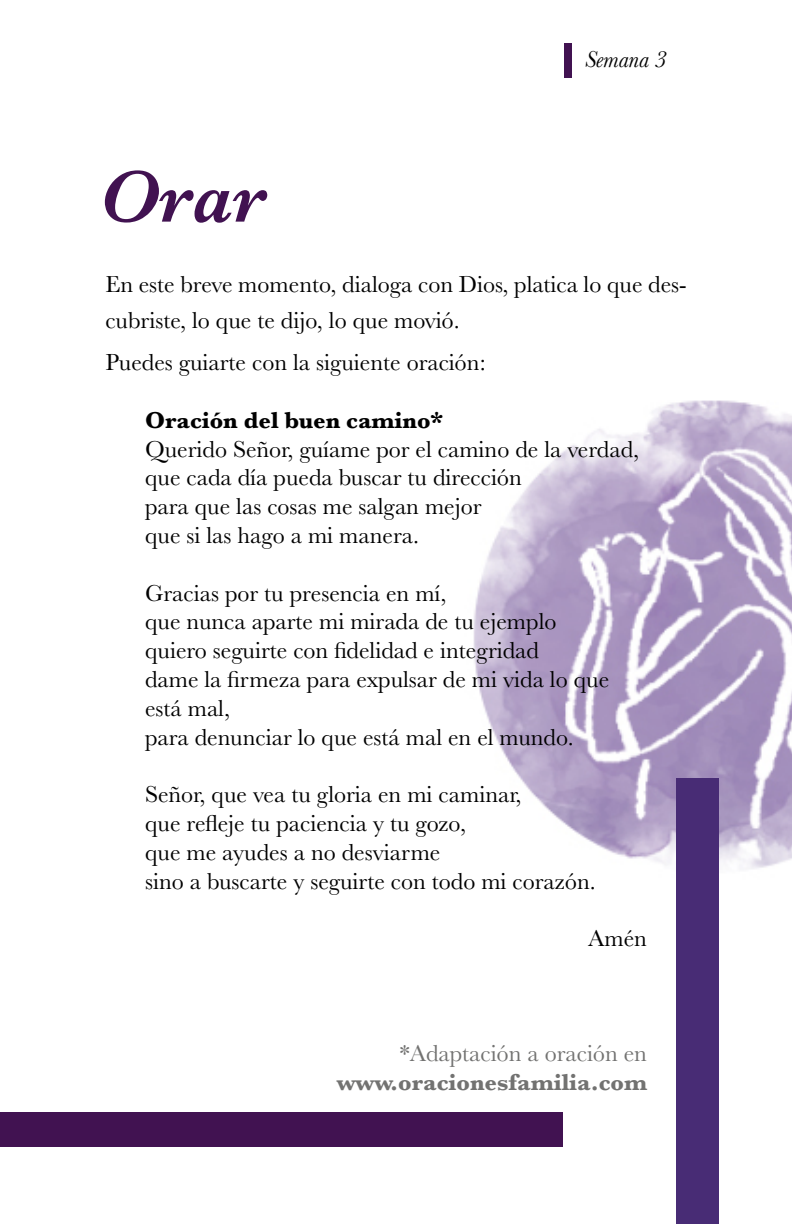
<style>
.page{position:relative;width:792px;height:1224px;background:#fff}
.page>*{position:absolute;margin:0;border:0;box-sizing:border-box;transform-origin:0 0}
.t1{font:italic 600 76px "Baskerville";color:#411251}
.t2{font:24px/28.8px "Baskerville";color:#000}
.t3{font:700 24px "Baskerville";color:#727271}
.t4{font:700 24px "Baskerville";color:#000}
.t5{font:24px "Baskerville";color:#727271}
.t6{font:italic 24px "Baskerville";color:#000}
</style>
<div class="page">
<div style="left:565px;top:43px;width:7px;height:34px;background:#411251"></div>
<img style="left:473px;top:400px;width:319px;height:469px">
<div style="left:676px;top:779px;width:43px;height:445px;background:#482c75"></div>
<div style="left:0;top:1112px;width:562px;height:34px;background:#411251"></div>
<h1 class="t1" style="left:99px;top:145px;width:169px">Orar</h1>
<p class="t6" style="left:585px;top:44px;width:84px">Semana 3</p>
<p class="t2" style="left:105px;top:267px;width:583px;line-height:36px">En este breve momento, dialoga con Dios, platica lo que des&shy;cubriste, lo que te dijo, lo que movió.</p>
<p class="t2" style="left:105px;top:348px;width:382px">Puedes guiarte con la siguiente oración:</p>
<p class="t4" style="left:145px;top:403px;width:300px">Oración del buen camino*</p>
<p class="t2" style="left:145px;top:435px;width:496px">Querido Señor, guíame por el camino de la verdad, que cada día pueda buscar tu dirección<br>para que las cosas me salgan mejor<br>que si las hago a mi manera.</p>
<p class="t2" style="left:145px;top:579px;width:466px">Gracias por tu presencia en mí,<br>que nunca aparte mi mirada de tu ejemplo quiero seguirte con fidelidad e integridad<br>dame la firmeza para expulsar de mi vida lo que está mal,<br>para denunciar lo que está mal en el mundo.</p>
<p class="t2" style="left:145px;top:780px;width:452px">Señor, que vea tu gloria en mi caminar,<br>que refleje tu paciencia y tu gozo,<br>que me ayudes a no desviarme<br>sino a buscarte y seguirte con todo mi corazón.</p>
<p class="t2" style="left:588px;top:924px;width:60px">Amén</p>
<p class="t5" style="left:400px;top:1038px;width:249px">*Adaptación a oración en</p>
<p class="t3" style="left:337px;top:1066px;width:312px">www.oracionesfamilia.com</p>
</div>
